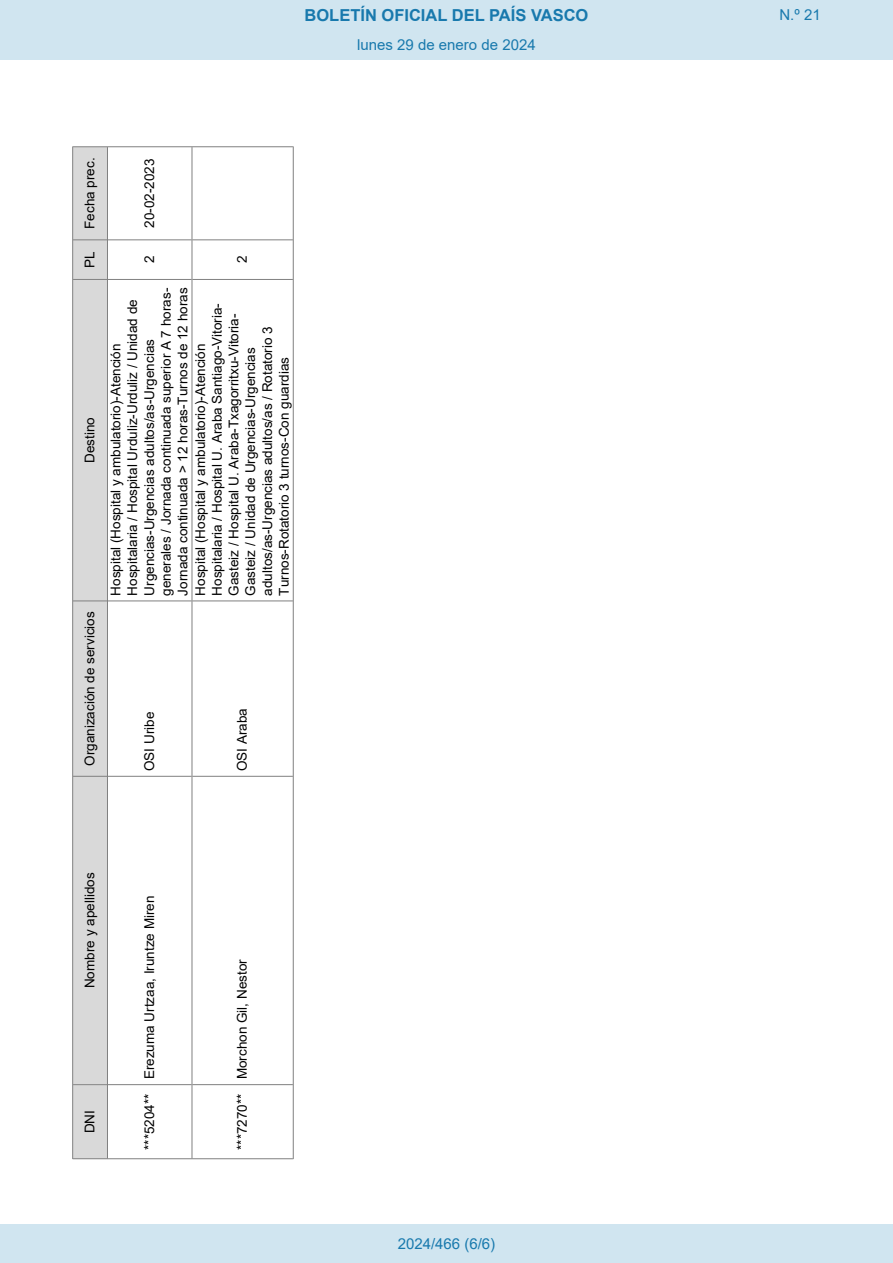
<style>
.page{position:relative;width:893px;height:1263px;background:#fff}
.page>*{position:absolute;margin:0;border:0;box-sizing:border-box;transform-origin:0 0}
.t1{font:700 16.5px "Arial";color:#1879ad}
.Paginacion_Centro{font:15px "Arial";color:#1879ad}
.t2{font:13.5px/16.8px "Arial";color:#000}
</style>
<div class="page">
<div style="left:73px;top:1085px;width:34px;height:73px;background:#d9d9d9"></div>
<div style="left:73px;top:777px;width:34px;height:307px;background:#d9d9d9"></div>
<div style="left:73px;top:601px;width:34px;height:175px;background:#d9d9d9"></div>
<div style="left:73px;top:280px;width:34px;height:320px;background:#d9d9d9"></div>
<div style="left:73px;top:240px;width:34px;height:39px;background:#d9d9d9"></div>
<div style="left:73px;top:147px;width:34px;height:92px;background:#d9d9d9"></div>
<hr style="left:73px;top:1158px;width:220px;height:1px;background:#808080">
<hr style="left:73px;top:1084px;width:34px;height:1px;background:#808080">
<hr style="left:108px;top:1084px;width:84px;height:1px;background:#808080">
<hr style="left:192px;top:1084px;width:101px;height:1px;background:#808080">
<hr style="left:73px;top:776px;width:34px;height:1px;background:#808080">
<hr style="left:108px;top:776px;width:84px;height:1px;background:#808080">
<hr style="left:192px;top:776px;width:101px;height:1px;background:#808080">
<hr style="left:73px;top:600px;width:34px;height:1px;background:#808080">
<hr style="left:108px;top:600px;width:84px;height:1px;background:#808080">
<hr style="left:192px;top:600px;width:101px;height:1px;background:#808080">
<hr style="left:73px;top:279px;width:34px;height:1px;background:#808080">
<hr style="left:108px;top:279px;width:84px;height:1px;background:#808080">
<hr style="left:192px;top:279px;width:101px;height:1px;background:#808080">
<hr style="left:73px;top:239px;width:34px;height:1px;background:#808080">
<hr style="left:108px;top:239px;width:84px;height:1px;background:#808080">
<hr style="left:192px;top:239px;width:101px;height:1px;background:#808080">
<hr style="left:73px;top:146px;width:220px;height:1px;background:#808080">
<hr style="left:72px;top:146px;width:1px;height:1013px;background:#808080">
<hr style="left:107px;top:147px;width:1px;height:1011px;background:#808080">
<hr style="left:192px;top:147px;width:1px;height:1011px;background:#808080">
<hr style="left:293px;top:146px;width:1px;height:1013px;background:#808080">
<div style="left:0;top:0;width:893px;height:60px;background:#d0e5f0"></div>
<div style="left:0;top:1225px;width:893px;height:38px;background:#d0e5f0"></div>
<p class="t1" style="left:305px;top:3px;width:285px">BOLETÍN OFICIAL DEL PAÍS VASCO</p>
<p class="Paginacion_Centro" style="left:779px;top:5px;width:43px">N.º 21</p>
<p class="Paginacion_Centro" style="left:357px;top:35px;width:180px">lunes 29 de enero de 2024</p>
<p class="t2" style="left:81px;top:229px;width:73px;rotate:-90deg">Fecha prec.</p>
<p class="t2" style="left:81px;top:268px;width:18px;rotate:-90deg">PL</p>
<p class="t2" style="left:81px;top:463px;width:47px;rotate:-90deg">Destino</p>
<p class="t2" style="left:81px;top:766px;width:156px;rotate:-90deg">Organización de servicios</p>
<p class="t2" style="left:141px;top:228px;width:71px;rotate:-90deg">20-02-2023</p>
<p class="t2" style="left:141px;top:263px;width:9px;rotate:-90deg">2</p>
<p class="t2" style="left:234px;top:263px;width:9px;rotate:-90deg">2</p>
<p class="t2" style="left:107px;top:596px;width:310px;rotate:-90deg">Hospital (Hospital y ambulatorio)-Atención Hospitalaria / Hospital Urduliz-Urduliz / Unidad de Urgencias-Urgencias adultos/as-Urgencias generales / Jornada continuada superior A 7 horas-Jornada continuada &gt; 12 horas-Turnos de 12 horas</p>
<p class="t2" style="left:192px;top:596px;width:294px;rotate:-90deg">Hospital (Hospital y ambulatorio)-Atención Hospitalaria / Hospital U. Araba Santiago-Vitoria-Gasteiz / Hospital U. Araba-Txagorritxu-Vitoria-Gasteiz / Unidad de Urgencias-Urgencias adultos/as-Urgencias adultos/as / Rotatorio 3<br>Turnos-Rotatorio 3 turnos-Con guardias</p>
<p class="t2" style="left:141px;top:771px;width:61px;rotate:-90deg">OSI Uribe</p>
<p class="t2" style="left:234px;top:771px;width:65px;rotate:-90deg">OSI Araba</p>
<p class="t2" style="left:81px;top:988px;width:117px;rotate:-90deg">Nombre y apellidos</p>
<p class="t2" style="left:81px;top:1133px;width:25px;rotate:-90deg">DNI</p>
<p class="t2" style="left:141px;top:1150px;width:256px;rotate:-90deg">***5204** Erezuma Urtzaa, Iruntze Miren</p>
<p class="t2" style="left:234px;top:1150px;width:192px;rotate:-90deg">***7270** Morchon Gil, Nestor</p>
<p class="Paginacion_Centro" style="left:398px;top:1234px;width:99px">2024/466 (6/6)</p>
</div>
